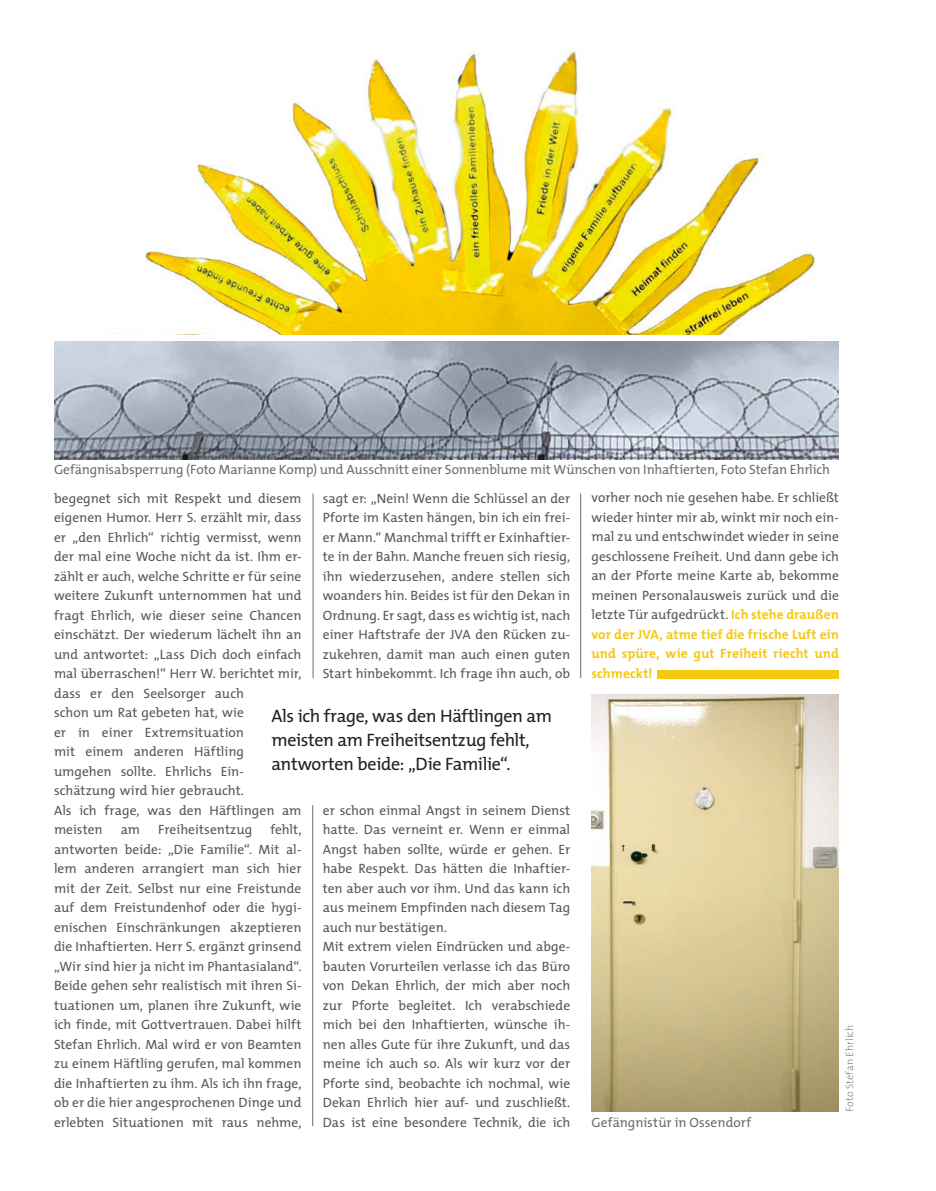
<style>
.page{position:relative;width:936px;height:1191px;background:#fff}
.page>*{position:absolute;margin:0;border:0;box-sizing:border-box;transform-origin:0 0}
.Interview_Fragen{font:18px/24px "The Mix";letter-spacing:-.02em;color:#231f20}
.Interview_Fragen-2{font:13.5px/19.5px "The Mix";color:#57585a;text-align:justify}
.Interview_Fragen-3{font:13.5px "The Mix";letter-spacing:-.01em;color:#6c6d70}
.Interview_Fragen-4{font:300 10.5px "The Mix";letter-spacing:.005em;color:#808285}
.s1{font-weight:700;color:#f6c810}
</style>
<div class="page">
<img style="left:115px;top:51px;width:700px;height:284px">
<img style="left:54px;top:341px;width:784px;height:118px">
<img style="left:591px;top:694px;width:247px;height:417px">
<div style="left:657px;top:670px;width:181px;height:8px;background:#f6c810"></div>
<hr style="left:580px;top:493px;width:1px;height:185px;background:#6c6d70">
<hr style="left:313px;top:493px;width:1px;height:185px;background:#6c6d70">
<hr style="left:312px;top:805px;width:1px;height:321px;background:#6c6d70">
<p class="Interview_Fragen-3" style="left:54px;top:458px;width:777px">Gefängnisabsperrung (Foto Marianne Komp) und Ausschnitt einer Sonnenblume mit Wünschen von Inhaftierten, Foto Stefan Ehrlich</p>
<p class="Interview_Fragen-2" style="left:323px;top:488px;width:249px">sagt er: „Nein! Wenn die Schlüssel an der Pforte im Kasten hängen, bin ich ein frei&shy;er Mann.“ Manchmal trifft er Exinhaftier&shy;te in der Bahn. Manche freuen sich riesig, ihn wiederzusehen, andere stellen sich woanders hin. Beides ist für den Dekan in Ordnung. Er sagt, dass es wichtig ist, nach einer Haftstrafe der JVA den Rücken zu&shy;zukehren, damit man auch einen guten Start hinbekommt. Ich frage ihn auch, ob</p>
<p class="Interview_Fragen-2" style="left:54px;top:488px;width:249px;text-align:left">begegnet sich mit Respekt und diesem eigenen Humor. Herr S. erzählt mir, dass er „den Ehrlich“ richtig vermisst, wenn der mal eine Woche nicht da ist. Ihm er&shy;zählt er auch, welche Schritte er für seine weitere Zukunft unternommen hat und fragt Ehrlich, wie dieser seine Chancen einschätzt. Der wiederum lächelt ihn an und antwortet: „Lass Dich doch einfach mal überraschen!“ Herr W. berichtet mir, dass er den Seelsorger auch<br>schon um Rat gebeten hat, wie<br>er in einer Extremsituation<br>mit einem anderen Häftling umgehen sollte. Ehrlichs Ein&shy;schätzung wird hier gebraucht.<br>Als ich frage, was den Häftlingen am meisten</p>
<p class="Interview_Fragen" style="left:271px;top:703px;width:282px">Als ich frage, was den Häftlingen am meisten am Freiheitsentzug fehlt, antworten beide: „Die Familie“.</p>
<p class="Interview_Fragen-2" style="left:323px;top:800px;width:249px">er schon einmal Angst in seinem Dienst hatte. Das verneint er. Wenn er einmal Angst haben sollte, würde er gehen. Er habe Respekt. Das hätten die Inhaftier&shy;ten aber auch vor ihm. Und das kann ich aus meinem Empfinden nach diesem Tag auch nur bestätigen.</p>
<p class="Interview_Fragen-2" style="left:323px;top:936px;width:249px">Mit extrem vielen Eindrücken und abge&shy;bauten Vorurteilen verlasse ich das Büro von Dekan Ehrlich, der mich aber noch zur Pforte begleitet. Ich verabschiede mich bei den Inhaftierten, wünsche ih&shy;nen alles Gute für ihre Zukunft, und das meine ich auch so. Als wir kurz vor der Pforte sind, beobachte ich nochmal, wie Dekan Ehrlich hier auf- und zuschließt.<br>Das ist eine besondere Technik, die ich</p>
<p class="Interview_Fragen-2" style="left:54px;top:819px;width:249px;text-indent:216px">fehlt, antworten beide: „Die Familie“. Mit al&shy;lem anderen arrangiert man sich hier mit der Zeit. Selbst nur eine Freistunde auf dem Freistundenhof oder die hygi&shy;enischen Einschränkungen akzeptieren die Inhaftierten. Herr S. ergänzt grinsend „Wir sind hier ja nicht im Phantasialand“.<br>Beide gehen sehr realistisch mit ihren Si&shy;tuationen um, planen ihre Zukunft, wie ich finde, mit Gottvertrauen. Dabei hilft Stefan Ehrlich. Mal wird er von Beamten zu einem Häftling gerufen, mal kommen die Inhaftierten zu ihm. Als ich ihn frage, ob er die hier angesprochenen Dinge und erlebten Situationen mit raus nehme,</p>
<p class="Interview_Fragen-2" style="left:121px;top:819px;width:21px">am</p>
<p class="Interview_Fragen-2" style="left:158px;top:819px;width:96px">Freiheitsentzug</p>
<p class="Interview_Fragen-2" style="left:591px;top:487px;width:249px">vorher noch nie gesehen habe. Er schließt wieder hinter mir ab, winkt mir noch ein&shy;mal zu und entschwindet wieder in seine geschlossene Freiheit. Und dann gebe ich an der Pforte meine Karte ab, bekomme meinen Personalausweis zurück und die letzte Tür aufgedrückt. <span class="s1">Ich stehe draußen vor der JVA, atme tief die frische Luft ein und spüre, wie gut Freiheit riecht und schmeckt!</span></p>
<p class="Interview_Fragen-3" style="left:591px;top:1111px;width:161px">Gefängnistür in Ossendorf</p>
<p class="Interview_Fragen-4" style="left:840px;top:1111px;width:89px;rotate:-90deg">Foto Stefan Ehrlich</p>
</div>
